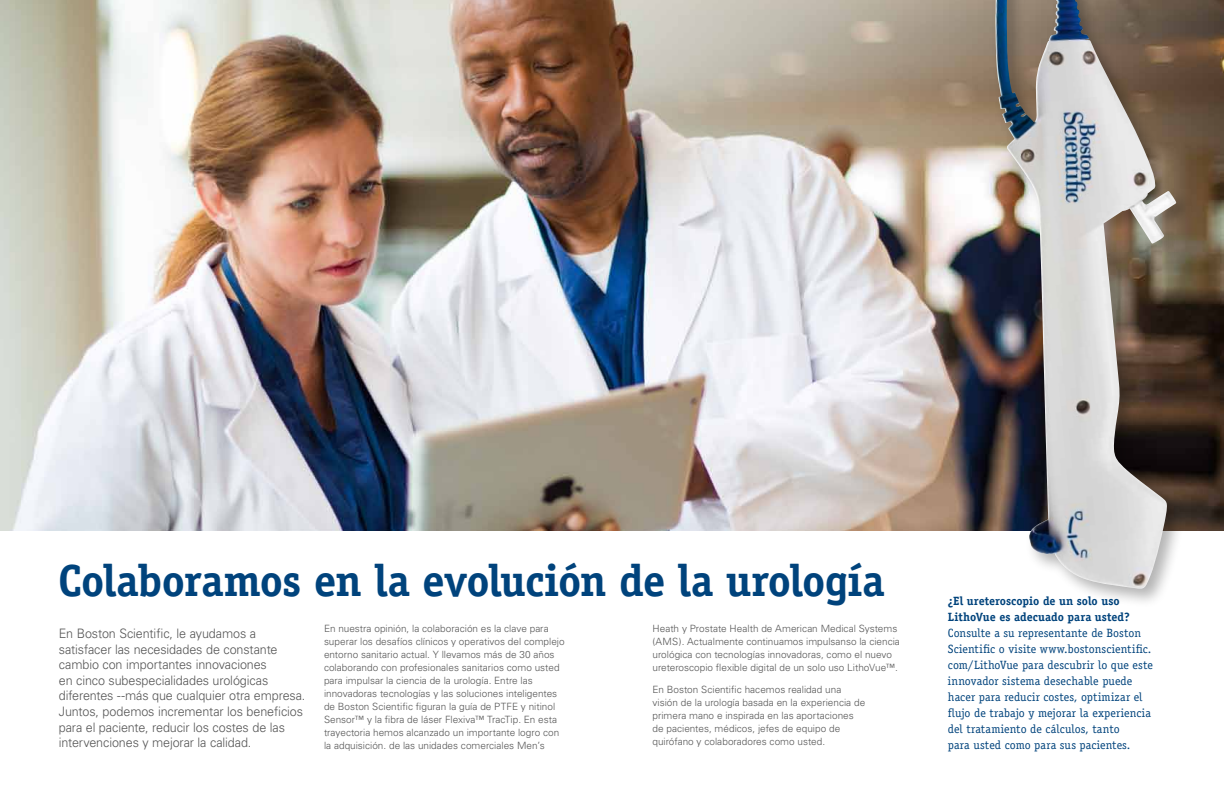
<style>
.page{position:relative;width:1224px;height:792px;background:#fff}
.page>*{position:absolute;margin:0;border:0;box-sizing:border-box;transform-origin:0 0}
.t1{font:700 45px "Officina Serif";letter-spacing:-.02em;color:#00437c}
.t2{font:300 13px/15.6px "Univers";letter-spacing:-.01em;color:#565656}
.t3{font:12px/16px "Officina Serif";letter-spacing:.005em;color:#00437c}
.t4{font:700 12px/16px "Officina Serif";color:#00437c}
.t5{font:300 10px/13px "Univers";color:#565656}
</style>
<div class="page">
<img style="left:0;top:0;width:1224px;height:531px">
<div style="left:990px;top:0;width:205px;height:608px;background:#000;opacity:.3"></div>
<img style="left:995px;top:0;width:88px;height:578px">
<h1 class="t1" style="left:58px;top:553px;width:828px">Colaboramos en la evolución de la urología</h1>
<p class="t5" style="left:652px;top:622px;width:249px">Heath y Prostate Health de American Medical Systems (AMS). Actualmente continuamos impulsanso la ciencia urológica con tecnologías innovadoras, como el nuevo ureteroscopio flexible digital de un solo uso LithoVue™.</p>
<p class="t5" style="left:652px;top:683px;width:214px">En Boston Scientific hacemos realidad una visión de la urología basada en la experiencia de primera mano e inspirada en las aportaciones de pacientes, médicos, jefes de equipo de quirófano y colaboradores como usted.</p>
<p class="t2" style="left:59px;top:626px;width:248px">En Boston Scientific, le ayudamos a satisfacer las necesidades de constante cambio con importantes innovaciones<br>en cinco subespecialidades urológicas diferentes --más que cualquier otra empresa.<br>Juntos, podemos incrementar los beneficios para el paciente, reducir los costes de las intervenciones y mejorar la calidad.</p>
<p class="t5" style="left:324px;top:622px;width:242px">En nuestra opinión, la colaboración es la clave para superar los desafíos clínicos y operativos del complejo entorno sanitario actual. Y llevamos más de 30 años colaborando con profesionales sanitarios como usted para impulsar la ciencia de la urología. Entre las innovadoras tecnologías y las soluciones inteligentes de Boston Scientific figuran la guía de PTFE y nitinol Sensor™ y la fibra de láser Flexiva™ TracTip. En esta trayectoria hemos alcanzado un importante logro con la adquisición. de las unidades comerciales Men’s</p>
<p class="t4" style="left:948px;top:593px;width:183px">¿El ureteroscopio de un solo uso<br>LithoVue es adecuado para usted?</p>
<p class="t3" style="left:948px;top:625px;width:207px">Consulte a su representante de Boston Scientific o visite www.bostonscientific. com/LithoVue para descubrir lo que este innovador sistema desechable puede hacer para reducir costes, optimizar el flujo de trabajo y mejorar la experiencia del tratamiento de cálculos, tanto<br>para usted como para sus pacientes.</p>
</div>
